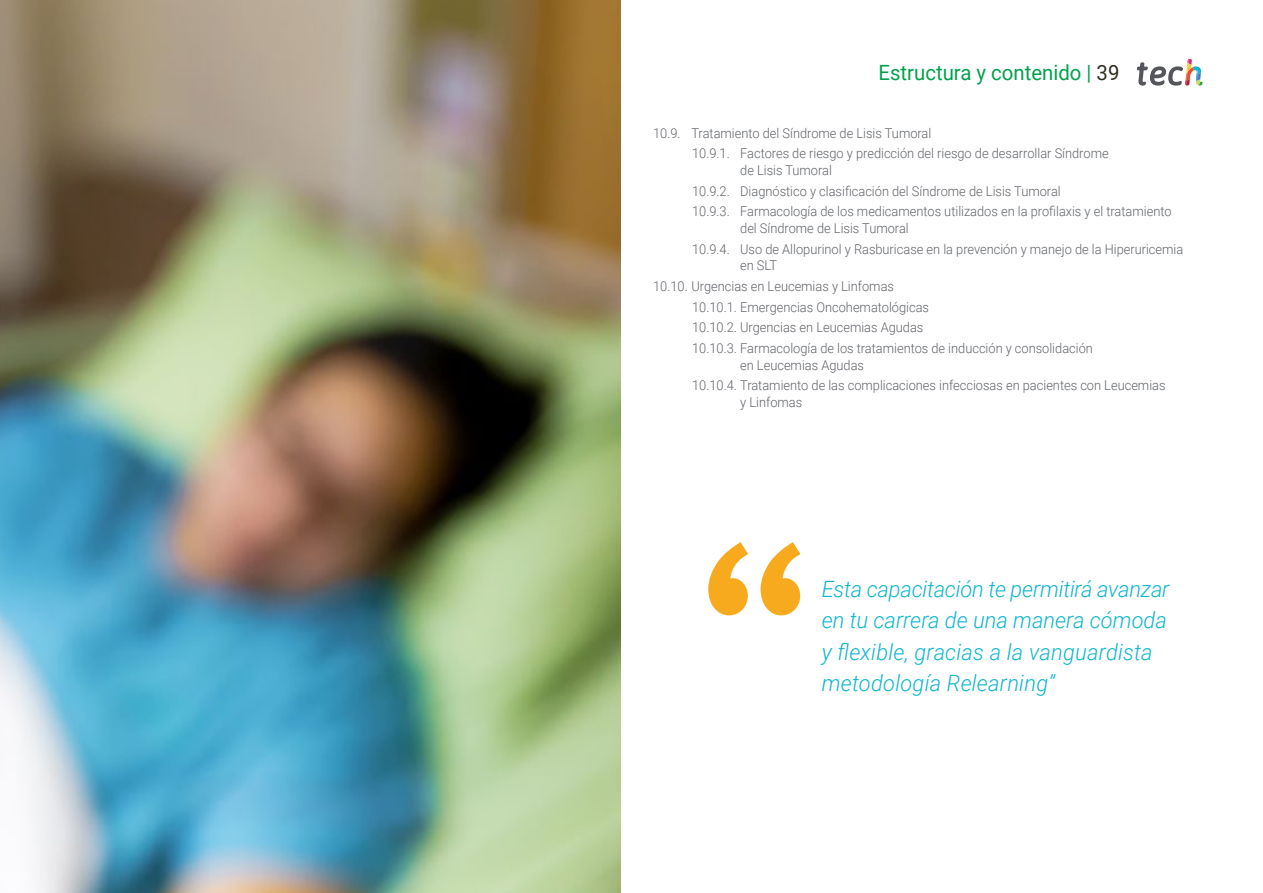
<style>
.page{position:relative;width:1263px;height:893px;background:#fff}
.page>*{position:absolute;margin:0;border:0;box-sizing:border-box;transform-origin:0 0}
.t1{font:italic 300 22.5px/31.5px "Roboto";color:#0fb6cf}
.t2{font:21px "Roboto";color:#04a14d}
.t3{font:300 13.5px/20.7px "Roboto";color:#61646a;scale:.95 1}
.s1{color:#312e20}
</style>
<div class="page">
<svg style="left:708px;top:542px;width:92px;height:73px"></svg>
<img style="left:0;top:0;width:621px;height:893px">
<svg style="left:1137px;top:59px;width:65px;height:27px"></svg>
<h2 class="t2" style="left:878px;top:57px;width:242px">Estructura y contenido | <span class="s1">39</span></h2>
<p class="t3" style="left:692px;top:122px;width:440px;text-indent:-39px">10.9. Tratamiento del Síndrome de Lisis Tumoral<br>10.9.1. Factores de riesgo y predicción del riesgo de desarrollar Síndrome</p>
<p class="t3" style="left:692px;top:159px;width:506px;text-indent:48px">de Lisis Tumoral<br>10.9.2. Diagnóstico y clasificación del Síndrome de Lisis Tumoral<br>10.9.3. Farmacología de los medicamentos utilizados en la profilaxis y el tratamiento</p>
<p class="t3" style="left:692px;top:217px;width:518px;text-indent:48px">del Síndrome de Lisis Tumoral<br>10.9.4. Uso de Allopurinol y Rasburicase en la prevención y manejo de la Hiperuricemia</p>
<p class="t3" style="left:740px;top:255px;width:41px">en SLT</p>
<p class="t3" style="left:653px;top:275px;width:255px">10.10. Urgencias en Leucemias y Linfomas</p>
<p class="t3" style="left:692px;top:296px;width:251px">10.10.1. Emergencias Oncohematológicas</p>
<p class="t3" style="left:692px;top:317px;width:245px">10.10.2. Urgencias en Leucemias Agudas</p>
<p class="t3" style="left:692px;top:338px;width:423px">10.10.3. Farmacología de los tratamientos de inducción y consolidación</p>
<p class="t3" style="left:692px;top:354px;width:500px;text-indent:48px">en Leucemias Agudas<br>10.10.4. Tratamiento de las complicaciones infecciosas en pacientes con Leucemias</p>
<p class="t3" style="left:740px;top:391px;width:67px">y Linfomas</p>
<h1 class="t1" style="left:822px;top:572px;width:349px">Esta capacitación te permitirá avanzar en tu carrera de una manera cómoda y flexible, gracias a la vanguardista metodología Relearning”</h1>
</div>
